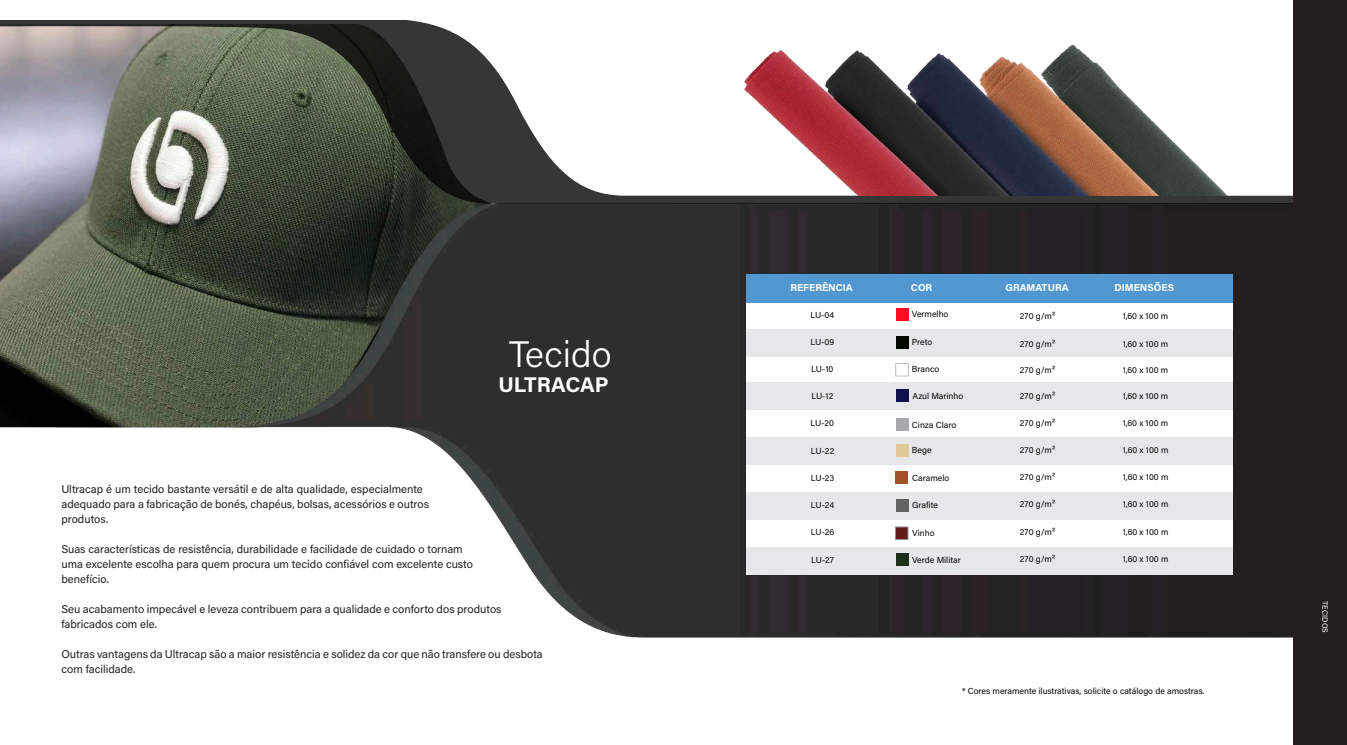
<style>
.page{position:relative;width:1347px;height:745px;background:#fff}
.page>*{position:absolute;margin:0;border:0;box-sizing:border-box;transform-origin:0 0}
.t1{font:300 36.75px "Acumin Pro";color:#fff}
.t2{font:700 21.25px "Acumin Pro";letter-spacing:-.005em;color:#fff}
.t3{font:11.25px/15px "Acumin Pro";color:#231f20}
.t4{font:700 10px "Acumin Pro";color:#fff}
.t5{font:8.75px "Acumin Pro";color:#040503}
.t6{font:7.5px "Acumin Pro";color:#fff}
</style>
<div class="page">
<img style="left:0;top:204px;width:1293px;height:434px">
<svg style="left:0;top:20px;width:1293px;height:184px"></svg>
<div style="left:746px;top:302px;width:486px;height:28px;background:#fff"></div>
<div style="left:746px;top:356px;width:486px;height:27px;background:#fff"></div>
<div style="left:746px;top:409px;width:486px;height:28px;background:#fff"></div>
<div style="left:746px;top:464px;width:486px;height:28px;background:#fff"></div>
<div style="left:746px;top:519px;width:486px;height:27px;background:#fff"></div>
<div style="left:746px;top:329px;width:486px;height:27px;background:#e6e7e9"></div>
<div style="left:746px;top:382px;width:486px;height:28px;background:#e6e7e9"></div>
<div style="left:746px;top:274px;width:486px;height:28px;background:#5198d2"></div>
<div style="left:895px;top:308px;width:13px;height:13px;background:#ff0e22"></div>
<div style="left:746px;top:437px;width:486px;height:27px;background:#e6e7e9"></div>
<div style="left:746px;top:491px;width:486px;height:28px;background:#e6e7e9"></div>
<div style="left:746px;top:546px;width:486px;height:28px;background:#e6e7e9"></div>
<div style="left:895px;top:363px;width:13px;height:13px;background:#fff;border:1px solid #bcbdc0"></div>
<div style="left:895px;top:336px;width:13px;height:13px;background:#000800"></div>
<div style="left:896px;top:418px;width:12px;height:12px;background:#a8a9ad"></div>
<div style="left:1293px;top:0;width:53px;height:744px;background:#231f20"></div>
<img style="left:737px;top:35px;width:491px;height:160px">
<div style="left:895px;top:526px;width:13px;height:13px;background:#611a1a;border:1px solid #939598"></div>
<div style="left:896px;top:389px;width:12px;height:12px;background:#11114e"></div>
<div style="left:895px;top:553px;width:13px;height:13px;background:#1e2f1c"></div>
<div style="left:895px;top:471px;width:12px;height:13px;background:#9f5326"></div>
<div style="left:895px;top:444px;width:13px;height:12px;background:#e1c997"></div>
<div style="left:895px;top:499px;width:13px;height:13px;background:#616262"></div>
<h1 class="t1" style="left:509px;top:329px;width:104px">Tecido</h1>
<h2 class="t2" style="left:498px;top:369px;width:112px">ULTRACAP</h2>
<p class="t3" style="left:61px;top:480px;width:369px">Ultracap é um tecido bastante versátil e de alta qualidade, especialmente adequado para a fabricação de bonés, chapéus, bolsas, acessórios e outros produtos.</p>
<p class="t3" style="left:61px;top:540px;width:413px">Suas características de resistência, durabilidade e facilidade de cuidado o tornam uma excelente escolha para quem procura um tecido confiável com excelente custo benefício.</p>
<p class="t3" style="left:61px;top:600px;width:441px">Seu acabamento impecável e leveza contribuem para a qualidade e conforto dos produtos fabricados com ele.</p>
<p class="t3" style="left:61px;top:645px;width:483px">Outras vantagens da Ultracap são a maior resistência e solidez da cor que não transfere ou desbota com facilidade.</p>
<p class="t4" style="left:790px;top:280px;width:64px">REFERÊNCIA</p>
<p class="t4" style="left:1005px;top:280px;width:65px">GRAMATURA</p>
<p class="t4" style="left:1114px;top:280px;width:61px">DIMENSÕES</p>
<p class="t4" style="left:911px;top:280px;width:23px">COR</p>
<p class="t5" style="left:912px;top:308px;width:38px">Vermelho</p>
<p class="t5" style="left:810px;top:308px;width:25px">LU-04</p>
<p class="t5" style="left:1019px;top:310px;width:37px">270 g/m²</p>
<p class="t5" style="left:1122px;top:310px;width:47px">1,60 x 100 m</p>
<p class="t5" style="left:810px;top:336px;width:25px">LU-09</p>
<p class="t5" style="left:912px;top:336px;width:22px">Preto</p>
<p class="t5" style="left:1019px;top:338px;width:37px">270 g/m²</p>
<p class="t5" style="left:1122px;top:338px;width:47px">1,60 x 100 m</p>
<p class="t5" style="left:811px;top:363px;width:24px">LU-10</p>
<p class="t5" style="left:912px;top:363px;width:29px">Branco</p>
<p class="t5" style="left:1019px;top:364px;width:37px">270 g/m²</p>
<p class="t5" style="left:1122px;top:364px;width:47px">1,60 x 100 m</p>
<p class="t5" style="left:811px;top:389px;width:23px">LU-12</p>
<p class="t5" style="left:810px;top:417px;width:25px">LU-20</p>
<p class="t5" style="left:912px;top:390px;width:52px">Azul Marinho</p>
<p class="t5" style="left:912px;top:418px;width:46px">Cinza Claro</p>
<p class="t5" style="left:1019px;top:389px;width:37px">270 g/m²</p>
<p class="t5" style="left:1019px;top:417px;width:37px">270 g/m²</p>
<p class="t5" style="left:1122px;top:389px;width:47px">1,60 x 100 m</p>
<p class="t5" style="left:1122px;top:417px;width:47px">1,60 x 100 m</p>
<p class="t5" style="left:811px;top:444px;width:25px">LU-22</p>
<p class="t5" style="left:912px;top:443px;width:21px">Bege</p>
<p class="t5" style="left:811px;top:471px;width:25px">LU-23</p>
<p class="t5" style="left:907px;top:444px;width:34px">Amarelo</p>
<p class="t5" style="left:912px;top:471px;width:39px">Caramelo</p>
<p class="t5" style="left:1019px;top:443px;width:37px">270 g/m²</p>
<p class="t5" style="left:1019px;top:470px;width:37px">270 g/m²</p>
<p class="t5" style="left:1123px;top:443px;width:47px">1,60 x 100 m</p>
<p class="t5" style="left:1123px;top:470px;width:47px">1,60 x 100 m</p>
<p class="t5" style="left:811px;top:498px;width:25px">LU-24</p>
<p class="t5" style="left:912px;top:498px;width:27px">Grafite</p>
<p class="t5" style="left:1019px;top:497px;width:37px">270 g/m²</p>
<p class="t5" style="left:1123px;top:497px;width:47px">1,60 x 100 m</p>
<p class="t5" style="left:811px;top:526px;width:25px">LU-26</p>
<p class="t5" style="left:912px;top:526px;width:24px">Vinho</p>
<p class="t5" style="left:1019px;top:525px;width:37px">270 g/m²</p>
<p class="t5" style="left:1123px;top:525px;width:47px">1,60 x 100 m</p>
<p class="t5" style="left:811px;top:553px;width:24px">LU-27</p>
<p class="t5" style="left:912px;top:553px;width:50px">Verde Militar</p>
<p class="t5" style="left:1019px;top:552px;width:37px">270 g/m²</p>
<p class="t5" style="left:1123px;top:552px;width:47px">1,60 x 100 m</p>
<p class="t5" style="left:962px;top:684px;width:244px">* Cores meramente ilustrativas, solicite o catálogo de amostras.</p>
<p class="t6" style="left:1330px;top:600px;width:33px;rotate:90deg">TECIDOS</p>
</div>
